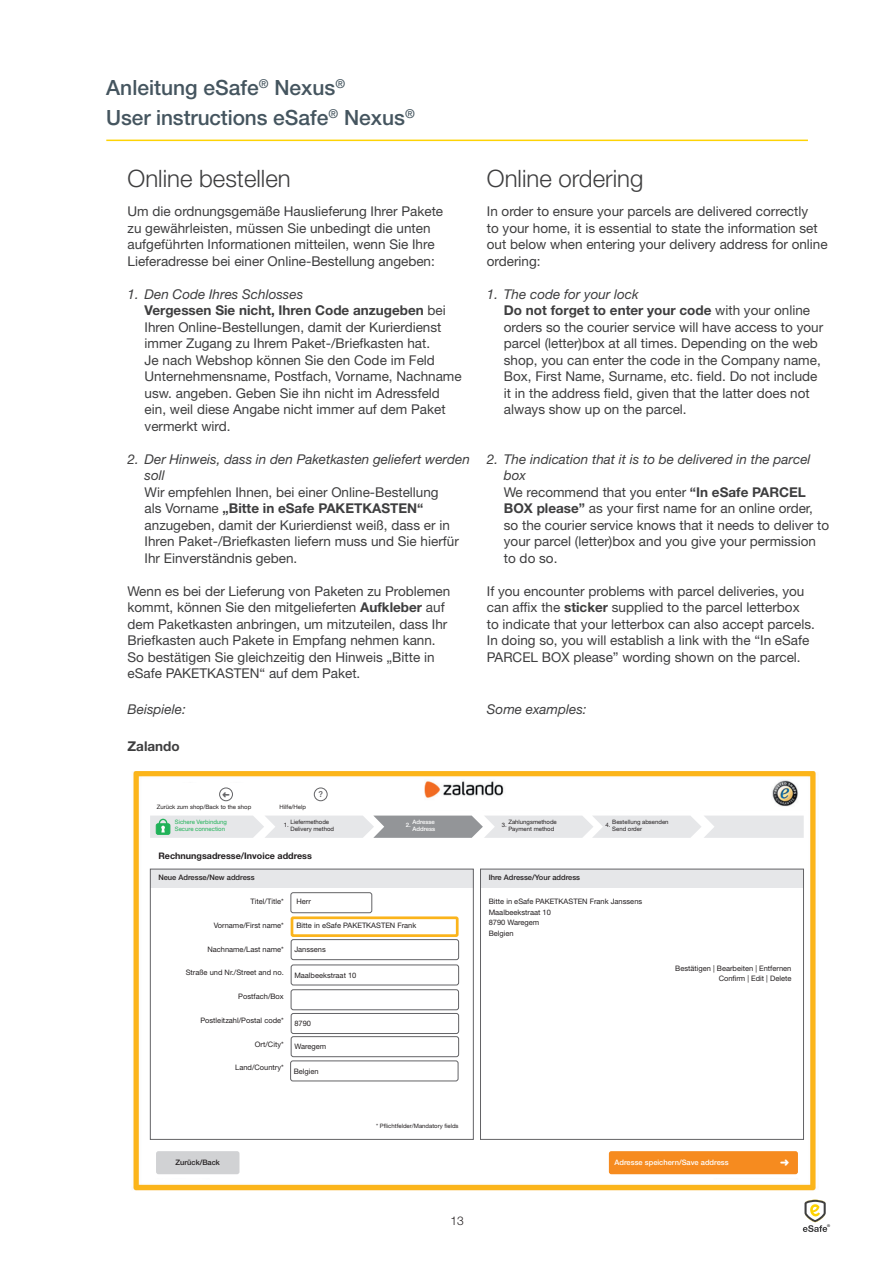
<style>
.page{position:relative;width:893px;height:1263px;background:#fff}
.page>*{position:absolute;margin:0;border:0;box-sizing:border-box;transform-origin:0 0}
.t1{font:300 24px "Helvetica Neue LT Std";color:#3e3e3f}
.t2{font:500 21px/29.5px "Helvetica Neue LT Std";color:#45555f}
.t3{font:13.5px/16.5px "Helvetica Neue LT Std";color:#3e3e3f}
.t4{font:italic 13.5px/16.5px "Helvetica Neue LT Std";color:#3e3e3f}
.t5{font:700 13.5px "Helvetica Neue LT Std";color:#3e3e3f}
.t6{font:300 12px "Helvetica Neue LT Std";color:#231f20}
.t7{font:700 9px "Helvetica Neue LT Std";color:#231f20}
.t8{font:500 8.25px "Helvetica Neue LT Std";color:#636366}
.t9{font:7.5px/10.5px "Helvetica Neue LT Std";color:#231f20}
.t10{font:500 7.5px "Helvetica Neue LT Std";color:#231f20}
.t11{font:500 7.5px "Helvetica Neue LT Std";color:#fff}
.t12{font:6px/6.8px "Helvetica Neue LT Std";color:#231f20}
.t13{font:6px/6.8px "Helvetica Neue LT Std";color:#21b259}
.t14{font:500 6px/6.8px "Helvetica Neue LT Std";color:#fff}
.t15{font:700 3.75px "Helvetica Neue LT Std";color:#3e3e3f}
.s1{font-style:italic}
.s2{font-weight:700}
</style>
<div class="page">
<hr style="left:106px;top:140px;width:702px;height:1px;background:#fed304">
<svg style="left:803px;top:1199px;width:24px;height:33px"></svg>
<img style="left:133px;top:771px;width:683px;height:420px">
<div style="left:144px;top:783px;width:273px;height:57px;background:#fff"></div>
<div style="left:144px;top:811px;width:663px;height:367px;background:#fff"></div>
<div style="left:480px;top:869px;width:324px;height:19px;background:#e6e7e9"></div>
<div style="left:480px;top:869px;width:324px;height:270px;border:1px solid #636366"></div>
<div style="left:150px;top:869px;width:324px;height:19px;background:#e6e7e9"></div>
<div style="left:150px;top:869px;width:324px;height:270px;border:1px solid #636366"></div>
<div style="left:291px;top:892px;width:81px;height:21px;border:1px solid #636366;border-radius:2px"></div>
<div style="left:314px;top:788px;width:13px;height:13px;border:1px solid #636366;border-radius:50%"></div>
<div style="left:219px;top:788px;width:14px;height:13px;border:1px solid #636366;border-radius:50%"></div>
<div style="left:157px;top:1152px;width:81px;height:21px;background:#d1d2d4"></div>
<div style="left:156px;top:1151px;width:83px;height:23px;border:3px solid #d1d2d4"></div>
<div style="left:291px;top:916px;width:168px;height:21px;border:3px solid #fbb41b"></div>
<svg style="left:150px;top:815px;width:654px;height:23px;background:#daddde"></svg>
<div style="left:610px;top:1152px;width:187px;height:21px;background:#f68b1f"></div>
<div style="left:609px;top:1151px;width:189px;height:23px;border:3px solid #f68b1f"></div>
<div style="left:291px;top:1036px;width:168px;height:21px;border:1px solid #636366;border-radius:2px"></div>
<div style="left:291px;top:1013px;width:168px;height:21px;border:1px solid #636366;border-radius:2px"></div>
<div style="left:291px;top:965px;width:168px;height:20px;border:1px solid #636366;border-radius:2px"></div>
<div style="left:290px;top:1061px;width:168px;height:20px;border:1px solid #636366;border-radius:2px"></div>
<div style="left:291px;top:939px;width:168px;height:21px;border:1px solid #636366;border-radius:2px"></div>
<div style="left:291px;top:989px;width:168px;height:21px;border:1px solid #636366;border-radius:2px"></div>
<h2 class="t2" style="left:106px;top:73px;width:310px">Anleitung eSafe<sup>®</sup> Nexus<sup>®<br></sup>User instructions eSafe<sup>®</sup> Nexus<sup>®</sup></h2>
<h1 class="t1" style="left:128px;top:164px;width:165px">Online bestellen</h1>
<p class="t3" style="left:128px;top:203px;width:317px">Um die ordnungsgemäße Hauslieferung Ihrer Pakete zu gewährleisten, müssen Sie unbedingt die unten aufgeführten Informationen mitteilen, wenn Sie Ihre Lieferadresse bei einer Online-Bestellung angeben:</p>
<p class="t3" style="left:145px;top:286px;width:319px;text-indent:-17px"><span class="s1">1. Den Code Ihres Schlosses<br></span><span class="s2">Vergessen Sie nicht, Ihren Code anzugeben</span> bei Ihren Online-Bestellungen, damit der Kurierdienst immer Zugang zu Ihrem Paket-/Briefkasten hat.<br>Je nach Webshop können Sie den Code im Feld Unternehmensname, Postfach, Vorname, Nachname usw. angeben. Geben Sie ihn nicht im Adressfeld ein, weil diese Angabe nicht immer auf dem Paket vermerkt wird.</p>
<p class="t4" style="left:145px;top:451px;width:327px;text-indent:-17px">2. Der Hinweis, dass in den Paketkasten geliefert werden soll</p>
<p class="t3" style="left:145px;top:484px;width:316px">Wir empfehlen Ihnen, bei einer Online-Bestellung als Vorname <span class="s2">„Bitte in eSafe PAKETKASTEN“ </span>anzugeben, damit der Kurierdienst weiß, dass er in Ihren Paket-/Briefkasten liefern muss und Sie hierfür Ihr Einverständnis geben.</p>
<p class="t3" style="left:128px;top:583px;width:324px">Wenn es bei der Lieferung von Paketen zu Problemen kommt, können Sie den mitgelieferten <span class="s2">Aufkleber</span> auf dem Paketkasten anbringen, um mitzuteilen, dass Ihr Briefkasten auch Pakete in Empfang nehmen kann.<br>So bestätigen Sie gleichzeitig den Hinweis „Bitte in eSafe PAKETKASTEN“ auf dem Paket.</p>
<p class="t4" style="left:128px;top:701px;width:60px">Beispiele:</p>
<p class="t5" style="left:128px;top:737px;width:54px">Zalando</p>
<p class="t12" style="left:157px;top:803px;width:96px">Zurück zum shop/Back to the shop</p>
<p class="t12" style="left:280px;top:803px;width:28px">Hilfe/Help</p>
<p class="t8" style="left:318px;top:789px;width:6px">?</p>
<h1 class="t1" style="left:487px;top:164px;width:158px">Online ordering</h1>
<p class="t3" style="left:487px;top:203px;width:342px">In order to ensure your parcels are delivered correctly<br>to your home, it is essential to state the information set out below when entering your delivery address for online ordering:</p>
<p class="t3" style="left:504px;top:286px;width:321px;text-indent:-17px"><span class="s1">1. The code for your lock<br></span><span class="s2">Do not forget to enter your code</span> with your online orders so the courier service will have access to your parcel (letter)box at all times. Depending on the web shop, you can enter the code in the Company name, Box, First Name, Surname, etc. field. Do not include it in the address field, given that the latter does not always show up on the parcel.</p>
<p class="t3" style="left:504px;top:451px;width:327px;text-indent:-17px"><span class="s1">2. The indication that it is to be delivered in the parcel box<br></span>We recommend that you enter <span class="s2">“In eSafe PARCEL BOX please”</span> as your first name for an online order, so the courier service knows that it needs to deliver to your parcel (letter)box and you give your permission to do so.</p>
<p class="t3" style="left:487px;top:583px;width:330px">If you encounter problems with parcel deliveries, you can affix the <span class="s2">sticker</span> supplied to the parcel letterbox to indicate that your letterbox can also accept parcels.<br>In doing so, you will establish a link with the “In eSafe PARCEL BOX please” wording shown on the parcel.</p>
<p class="t4" style="left:487px;top:701px;width:101px">Some examples:</p>
<p class="t13" style="left:175px;top:819px;width:54px">Sichere Verbindung<br>Secure connection</p>
<p class="t12" style="left:284px;top:822px;width:7px">1.</p>
<p class="t12" style="left:290px;top:819px;width:45px">Liefermethode<br>Delivery method</p>
<p class="t14" style="left:406px;top:822px;width:7px">2.</p>
<p class="t14" style="left:412px;top:819px;width:24px">Adresse<br>Address</p>
<p class="t12" style="left:502px;top:822px;width:7px">3.</p>
<p class="t12" style="left:508px;top:819px;width:50px">Zahlungsmethode<br>Payment method</p>
<p class="t12" style="left:606px;top:822px;width:7px">4.</p>
<p class="t12" style="left:612px;top:819px;width:58px">Bestellung absenden<br>Send order</p>
<p class="t7" style="left:158px;top:850px;width:155px">Rechnungsadresse/Invoice address</p>
<p class="t10" style="left:158px;top:873px;width:98px">Neue Adresse/New address</p>
<p class="t10" style="left:489px;top:873px;width:93px">Ihre Adresse/Your address</p>
<p class="t9" style="left:251px;top:896px;width:35px">Titel/Title*</p>
<p class="t9" style="left:214px;top:920px;width:72px">Vorname/First name*</p>
<p class="t9" style="left:207px;top:944px;width:78px">Nachname/Last name*</p>
<p class="t9" style="left:186px;top:967px;width:100px">Straße und Nr./Street and no.</p>
<p class="t9" style="left:238px;top:991px;width:47px">Postfach/Box</p>
<p class="t9" style="left:200px;top:1015px;width:85px">Postleitzahl/Postal code*</p>
<p class="t9" style="left:255px;top:1038px;width:30px">Ort/City*</p>
<p class="t9" style="left:235px;top:1062px;width:50px">Land/Country*</p>
<p class="t9" style="left:296px;top:896px;width:16px">Herr</p>
<p class="t9" style="left:296px;top:920px;width:121px">Bitte in eSafe PAKETKASTEN Frank</p>
<p class="t9" style="left:294px;top:944px;width:33px">Janssens</p>
<p class="t9" style="left:294px;top:970px;width:64px">Maalbeekstraat 10</p>
<p class="t9" style="left:294px;top:1018px;width:18px">8790</p>
<p class="t9" style="left:294px;top:1041px;width:33px">Waregem</p>
<p class="t9" style="left:294px;top:1065px;width:26px">Belgien</p>
<p class="t12" style="left:376px;top:1122px;width:84px">* Pflichtfelder/Mandatory fields</p>
<p class="t9" style="left:489px;top:896px;width:155px">Bitte in eSafe PAKETKASTEN Frank Janssens<br>Maalbeekstraat 10<br>8790 Waregem<br>Belgien</p>
<p class="t9" style="left:675px;top:963px;width:118px;text-align:right">Bestätigen | Bearbeiten | Entfernen<br>Confirm | Edit | Delete</p>
<p class="t10" style="left:176px;top:1158px;width:46px">Zurück/Back</p>
<p class="t6" style="left:450px;top:1213px;width:15px">13</p>
<p class="t11" style="left:615px;top:1158px;width:116px">Adresse speichern/Save address</p>
<p class="t15" style="left:827px;top:1223px;width:4px">®</p>
</div>
